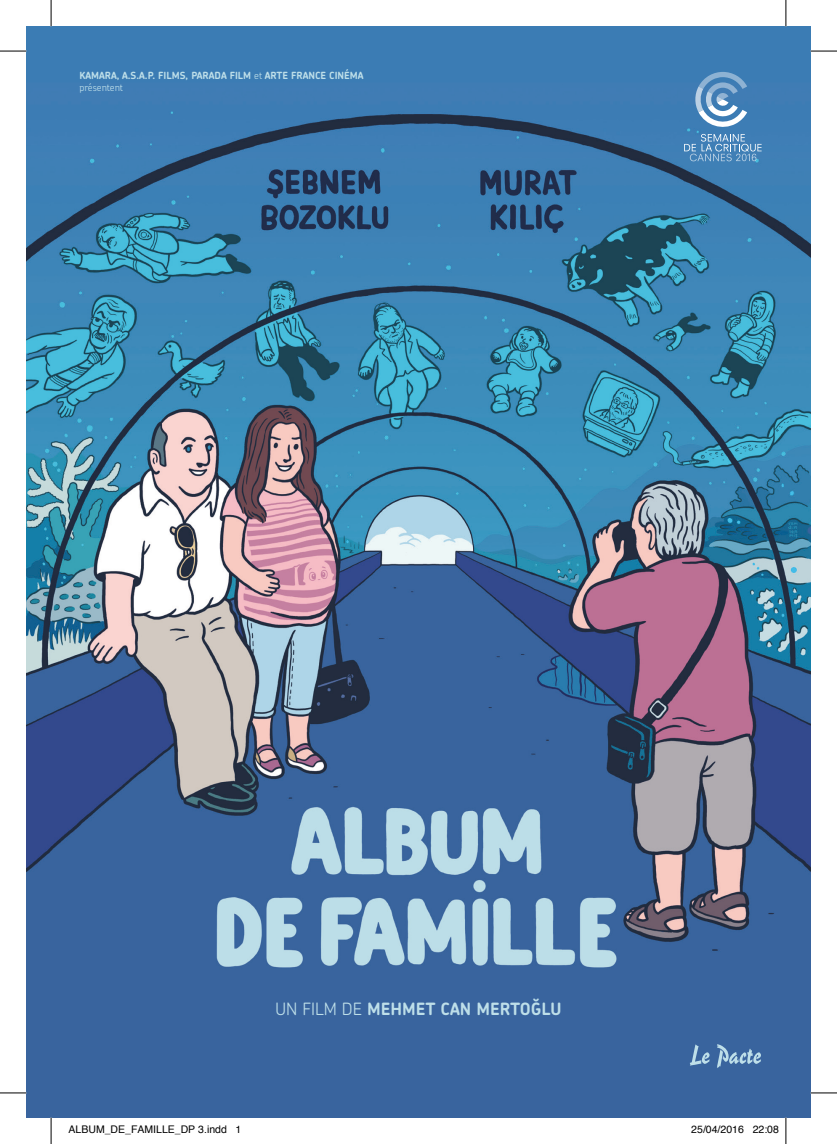
<style>
.page{position:relative;width:837px;height:1144px;background:#fff}
.page>*{position:absolute;margin:0;border:0;box-sizing:border-box;transform-origin:0 0}
.t1{font:700 16.97px "Chevin";color:#bedfe9}
.t2{font:10.5px "Helvetica";color:#000}
.t3{font:700 9.97px/11.9px "Chevin";color:#bedfe9}
.s1{font-weight:300}
</style>
<div class="page">
<img style="left:26px;top:26px;width:784px;height:1092px">
<svg style="left:684px;top:72px;width:77px;height:89px"></svg>
<svg style="left:689px;top:1044px;width:20px;height:21px"></svg>
<svg style="left:716px;top:1044px;width:44px;height:24px"></svg>
<svg style="left:0;top:51px;width:26px;height:1px"></svg>
<svg style="left:810px;top:51px;width:26px;height:1px"></svg>
<svg style="left:0;top:1092px;width:26px;height:1px"></svg>
<svg style="left:810px;top:1092px;width:26px;height:1px"></svg>
<svg style="left:51px;top:0;width:1px;height:26px"></svg>
<svg style="left:51px;top:1118px;width:1px;height:26px"></svg>
<svg style="left:785px;top:0;width:1px;height:26px"></svg>
<svg style="left:785px;top:1118px;width:1px;height:26px"></svg>
<p class="t3" style="left:79px;top:69px;width:285px">KAMARA, A.S.A.P. FILMS, PARADA FILM <span class="s1">et</span> ARTE FRANCE CINÉMA <span class="s1">présentent</span></p>
<h1 class="t1" style="left:275px;top:998px;width:287px"><span class="s1">un film de</span> MEHM ET CAN MERTOĞLU</h1>
<p class="t2" style="left:69px;top:1122px;width:174px">ALBUM_DE_FAMILLE_DP 3.indd 1</p>
<p class="t2" style="left:691px;top:1122px;width:89px">25/04/2016 22:08</p>
</div>
